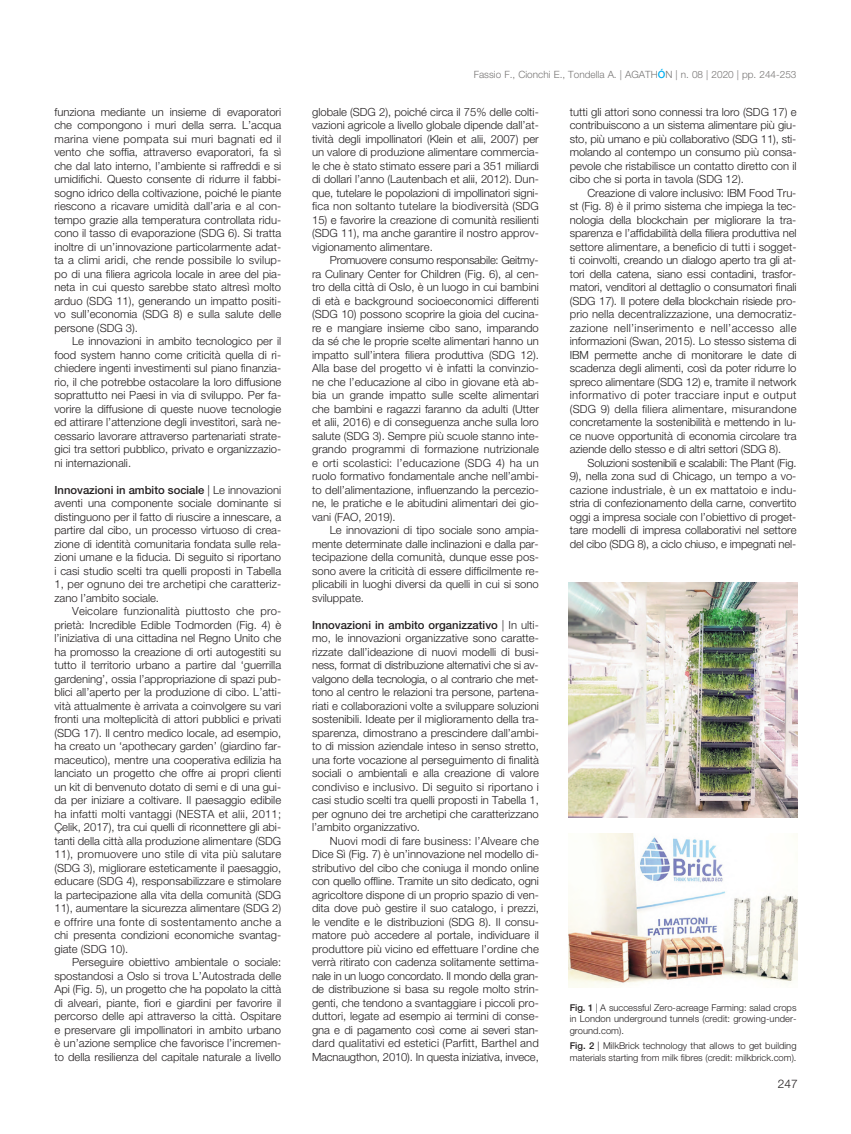
<style>
.page{position:relative;width:851px;height:1134px;background:#fff}
.page>*{position:absolute;margin:0;border:0;box-sizing:border-box;transform-origin:0 0}
.t1{font:300 11.88px "Helvetica Neue LT Std";color:#231f20}
.t2{font:300 11.25px/13.5px "Helvetica Neue LT Std";color:#231f20;text-align:justify}
.t3{font:300 10px "Helvetica Neue LT Std";color:#777574}
.t4{font:300 9.38px/11.2px "Helvetica Neue LT Std";color:#231f20;text-align:justify}
.s1{font-weight:500}
.s2{font-weight:500;color:#00aeef}
</style>
<div class="page">
<img style="left:568px;top:582px;width:229px;height:236px">
<img style="left:568px;top:833px;width:229px;height:154px">
<p class="t2" style="left:54px;top:106px;width:228px">funziona mediante un insieme di evaporatori che compongono i muri della serra. L’acqua marina viene pompata sui muri bagnati ed il vento che soffia, attraverso evaporatori, fa sì che dal lato interno, l’ambiente si raffreddi e si umidifichi. Questo consente di ridurre il fabbi&shy;sogno idrico della coltivazione, poiché le piante riescono a ricavare umidità dall’aria e al con&shy;tempo grazie alla temperatura controllata ridu&shy;cono il tasso di evaporazione (SDG 6). Si tratta inoltre di un’innovazione particolarmente adat&shy;ta a climi aridi, che rende possibile lo svilup&shy;po di una filiera agricola locale in aree del pia&shy;neta in cui questo sarebbe stato altresì molto arduo (SDG 11), generando un impatto positi&shy;vo sull’economia (SDG 8) e sulla salute delle persone (SDG 3).</p>
<p class="t2" style="left:54px;top:335px;width:228px;text-indent:18px">Le innovazioni in ambito tecnologico per il food system hanno come criticità quella di ri&shy;chiedere ingenti investimenti sul piano finanzia&shy;rio, il che potrebbe ostacolare la loro diffusione soprattutto nei Paesi in via di sviluppo. Per fa&shy;vorire la diffusione di queste nuove tecnologie ed attirare l’attenzione degli investitori, sarà ne&shy;cessario lavorare attraverso partenariati strate&shy;gici tra settori pubblico, privato e organizzazio&shy;ni internazionali.</p>
<p class="t2" style="left:54px;top:484px;width:228px"><span class="s1">Innovazioni in ambito sociale</span> | Le innovazioni aventi una componente sociale dominante si distinguono per il fatto di riuscire a innescare, a partire dal cibo, un processo virtuoso di crea&shy;zione di identità comunitaria fondata sulle rela&shy;zioni umane e la fiducia. Di seguito si riportano i casi studio scelti tra quelli proposti in Tabella 1, per ognuno dei tre archetipi che caratteriz&shy;zano l’ambito sociale.</p>
<p class="t2" style="left:54px;top:605px;width:228px;text-indent:18px">Veicolare funzionalità piuttosto che pro&shy;prietà: Incredible Edible Todmorden (Fig. 4) è l’iniziativa di una cittadina nel Regno Unito che ha promosso la creazione di orti autogestiti su tutto il territorio urbano a partire dal ‘guerrilla gardening’, ossia l’appropriazione di spazi pub&shy;blici all’aperto per la produzione di cibo. L’atti&shy;vità attualmente è arrivata a coinvolgere su vari fronti una molteplicità di attori pubblici e privati (SDG 17). Il centro medico locale, ad esempio, ha creato un ‘apothecary garden’ (giardino far&shy;maceutico), mentre una cooperativa edilizia ha lanciato un progetto che offre ai propri clienti un kit di benvenuto dotato di semi e di una gui&shy;da per iniziare a coltivare. Il paesaggio edibile ha infatti molti vantaggi (NESTA et alii, 2011; Çelik, 2017), tra cui quelli di riconnettere gli abi&shy;tanti della città alla produzione alimentare (SDG 11), promuovere uno stile di vita più salutare (SDG 3), migliorare esteticamente il paesaggio, educare (SDG 4), responsabilizzare e stimolare la partecipazione alla vita della comunità (SDG 11), aumentare la sicurezza alimentare (SDG 2) e offrire una fonte di sostentamento anche a chi presenta condizioni economiche svantag&shy;giate (SDG 10).</p>
<p class="t2" style="left:54px;top:956px;width:228px;text-indent:18px">Perseguire obiettivo ambientale o sociale: spostandosi a Oslo si trova L’Autostrada delle Api (Fig. 5), un progetto che ha popolato la città di alveari, piante, fiori e giardini per favorire il percorso delle api attraverso la città. Ospitare e preservare gli impollinatori in ambito urbano è un’azione semplice che favorisce l’incremen&shy;to della resilienza del capitale naturale a livello</p>
<p class="t3" style="left:473px;top:70px;width:324px">Fassio F., Cionchi E., Tondella A. | AGATH<span class="s2">Ó</span>N | n. 08 | 2020 | pp. 244-253</p>
<p class="t2" style="left:312px;top:106px;width:228px">globale (SDG 2), poiché circa il 75% delle colti&shy;vazioni agricole a livello globale dipende dall’at&shy;tività degli impollinatori (Klein et alii, 2007) per un valore di produzione alimentare commercia&shy;le che è stato stimato essere pari a 351 miliardi di dollari l’anno (Lautenbach et alii, 2012). Dun&shy;que, tutelare le popolazioni di impollinatori signi&shy;fica non soltanto tutelare la biodiversità (SDG</p>
<p class="t2" style="left:312px;top:214px;width:228px">15) e favorire la creazione di comunità resilienti (SDG 11), ma anche garantire il nostro approv&shy;vigionamento alimentare.</p>
<p class="t2" style="left:312px;top:254px;width:228px;text-indent:18px">Promuovere consumo responsabile: Geitmy&shy;ra Culinary Center for Children (Fig. 6), al cen&shy;tro della città di Oslo, è un luogo in cui bambini di età e background socioeconomici differenti (SDG 10) possono scoprire la gioia del cucina&shy;re e mangiare insieme cibo sano, imparando da sé che le proprie scelte alimentari hanno un impatto sull’intera filiera produttiva (SDG 12).<br>Alla base del progetto vi è infatti la convinzio&shy;ne che l’educazione al cibo in giovane età ab&shy;bia un grande impatto sulle scelte alimentari che bambini e ragazzi faranno da adulti (Utter et alii, 2016) e di conseguenza anche sulla loro salute (SDG 3). Sempre più scuole stanno inte&shy;grando programmi di formazione nutrizionale e orti scolastici: l’educazione (SDG 4) ha un ruolo formativo fondamentale anche nell’ambi&shy;to dell’alimentazione, influenzando la percezio&shy;ne, le pratiche e le abitudini alimentari dei gio&shy;vani (FAO, 2019).</p>
<p class="t2" style="left:312px;top:524px;width:228px;text-indent:18px">Le innovazioni di tipo sociale sono ampia&shy;mente determinate dalle inclinazioni e dalla par&shy;tecipazione della comunità, dunque esse pos&shy;sono avere la criticità di essere difficilmente re&shy;plicabili in luoghi diversi da quelli in cui si sono sviluppate.</p>
<p class="t2" style="left:312px;top:619px;width:228px"><span class="s1">Innovazioni in ambito organizzativo</span> | In ulti&shy;mo, le innovazioni organizzative sono caratte&shy;rizzate dall’ideazione di nuovi modelli di busi&shy;ness, format di distribuzione alternativi che si av&shy;valgono della tecnologia, o al contrario che met&shy;tono al centro le relazioni tra persone, partena&shy;riati e collaborazioni volte a sviluppare soluzioni sostenibili. Ideate per il miglioramento della tra&shy;sparenza, dimostrano a prescindere dall’ambi&shy;to di mission aziendale inteso in senso stretto, una forte vocazione al perseguimento di finalità sociali o ambientali e alla creazione di valore condiviso e inclusivo. Di seguito si riportano i casi studio scelti tra quelli proposti in Tabella 1, per ognuno dei tre archetipi che caratterizzano l’ambito organizzativo.</p>
<p class="t2" style="left:312px;top:835px;width:228px;text-indent:18px">Nuovi modi di fare business: l’Alveare che Dice Sì (Fig. 7) è un’innovazione nel modello di&shy;stributivo del cibo che coniuga il mondo online con quello offline. Tramite un sito dedicato, ogni agricoltore dispone di un proprio spazio di ven&shy;dita dove può gestire il suo catalogo, i prezzi, le vendite e le distribuzioni (SDG 8). Il consu&shy;matore può accedere al portale, individuare il produttore più vicino ed effettuare l’ordine che verrà ritirato con cadenza solitamente settima&shy;nale in un luogo concordato. Il mondo della gran&shy;de distribuzione si basa su regole molto strin&shy;genti, che tendono a svantaggiare i piccoli pro&shy;duttori, legate ad esempio ai termini di conse&shy;gna e di pagamento così come ai severi stan&shy;dard qualitativi ed estetici (Parfitt, Barthel and Macnaugthon, 2010). In questa iniziativa, invece,</p>
<p class="t2" style="left:569px;top:106px;width:228px">tutti gli attori sono connessi tra loro (SDG 17) e contribuiscono a un sistema alimentare più giu&shy;sto, più umano e più collaborativo (SDG 11), sti&shy;molando al contempo un consumo più consa&shy;pevole che ristabilisce un contatto diretto con il cibo che si porta in tavola (SDG 12).</p>
<p class="t2" style="left:569px;top:187px;width:228px;text-indent:18px">Creazione di valore inclusivo: IBM Food Tru&shy;st (Fig. 8) è il primo sistema che impiega la tec&shy;nologia della blockchain per migliorare la tra&shy;sparenza e l’affidabilità della filiera produttiva nel settore alimentare, a beneficio di tutti i sogget&shy;ti coinvolti, creando un dialogo aperto tra gli at&shy;tori della catena, siano essi contadini, trasfor&shy;matori, venditori al dettaglio o consumatori finali (SDG 17). Il potere della blockchain risiede pro&shy;prio nella decentralizzazione, una democratiz&shy;zazione nell’inserimento e nell’accesso alle informazioni (Swan, 2015). Lo stesso sistema di IBM permette anche di monitorare le date di scadenza degli alimenti, così da poter ridurre lo spreco alimentare (SDG 12) e, tramite il network informativo di poter tracciare input e output (SDG 9) della filiera alimentare, misurandone concretamente la sostenibilità e mettendo in lu&shy;ce nuove opportunità di economia circolare tra aziende dello stesso e di altri settori (SDG 8).</p>
<p class="t2" style="left:569px;top:457px;width:228px;text-indent:18px">Soluzioni sostenibili e scalabili: The Plant (Fig.<br>9), nella zona sud di Chicago, un tempo a vo&shy;cazione industriale, è un ex mattatoio e indu&shy;stria di confezionamento della carne, convertito oggi a impresa sociale con l’obiettivo di proget&shy;tare modelli di impresa collaborativi nel settore del cibo (SDG 8), a ciclo chiuso, e impegnati nel-</p>
<p class="t4" style="left:569px;top:1003px;width:228px"><span class="s1">Fig. 1</span> | A successful Zero-acreage Farming: salad crops in London underground tunnels (credit: growing-under&shy;ground.com).</p>
<p class="t4" style="left:569px;top:1041px;width:228px"><span class="s1">Fig. 2</span> | MilkBrick technology that allows to get building materials starting from milk fibres (credit: milkbrick.com).</p>
<p class="t1" style="left:777px;top:1079px;width:21px">247</p>
</div>
